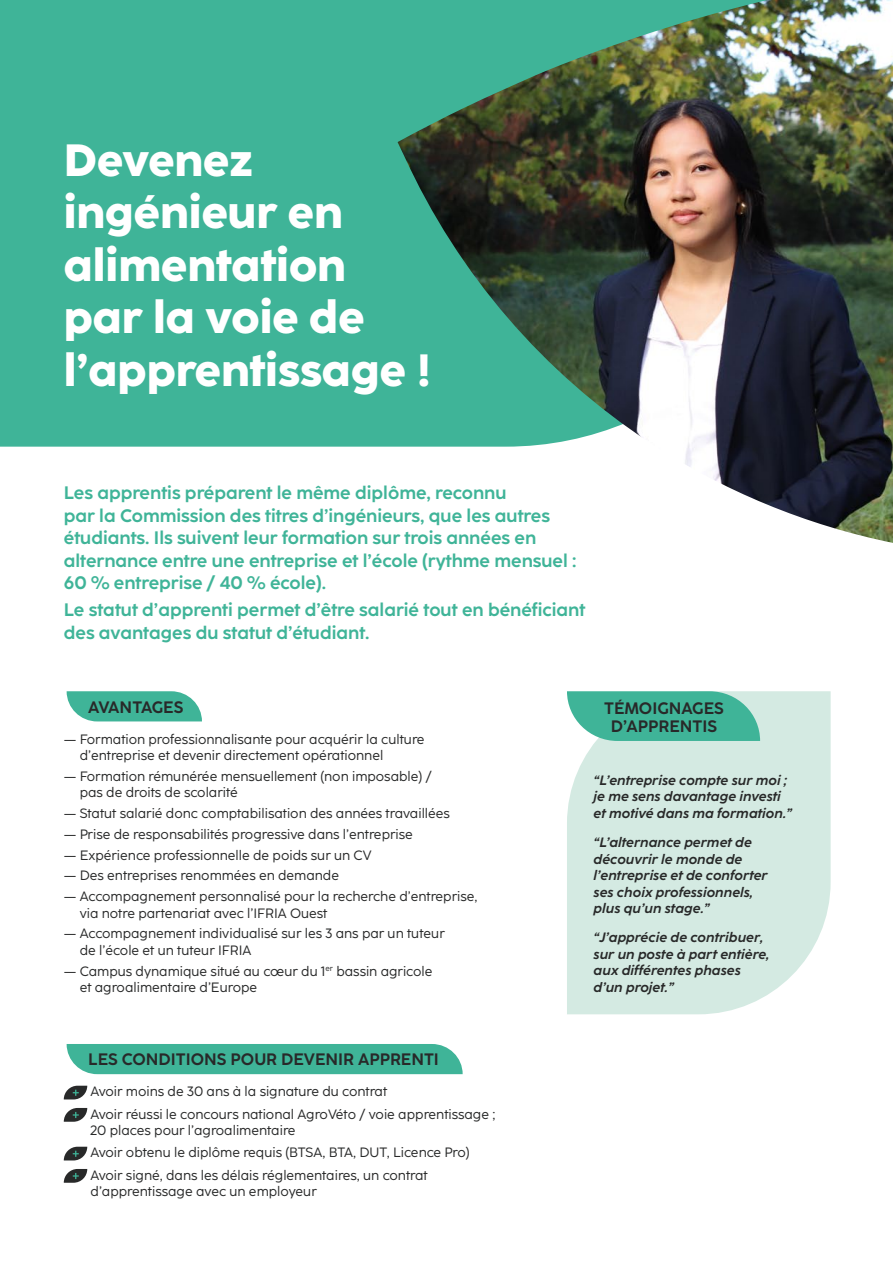
<style>
.page{position:relative;width:893px;height:1263px;background:#fff}
.page>*{position:absolute;margin:0;border:0;box-sizing:border-box;transform-origin:0 0}
.t1{font:800 45px/52.5px "Coco Sharp";color:#fff}
.t2{font:700 18px/22.5px "Coco Sharp";color:#3fb498}
.t3{font:700 16.5px/18px "Coco Sharp";color:#282929;text-align:center}
.t4{font:13.5px/16.5px "Coco Sharp";color:#282929}
.t5{font:italic 700 13.5px/16.5px "Coco Sharp";color:#282929}
</style>
<div class="page">
<svg style="left:67px;top:691px;width:135px;height:30px"></svg>
<div style="left:67px;top:1044px;width:396px;height:30px;background:#3fb498"></div>
<svg style="left:64px;top:1086px;width:23px;height:13px"></svg>
<svg style="left:64px;top:1108px;width:23px;height:14px"></svg>
<svg style="left:64px;top:1147px;width:23px;height:13px"></svg>
<svg style="left:64px;top:1169px;width:23px;height:14px"></svg>
<div style="left:0;top:0;width:398px;height:447px;background:#3fb498"></div>
<img style="left:398px;top:0;width:495px;height:543px">
<div style="left:567px;top:691px;width:264px;height:323px;background:#d4eae2"></div>
<svg style="left:567px;top:691px;width:193px;height:50px"></svg>
<h1 class="t1" style="left:64px;top:134px;width:369px">Devenez ingénieur en alimentation par la voie de l’apprentissage !</h1>
<p class="t2" style="left:64px;top:482px;width:514px">Les apprentis préparent le même diplôme, reconnu<br>par la Commission des titres d’ingénieurs, que les autres étudiants. Ils suivent leur formation sur trois années en alternance entre une entreprise et l’école (rythme mensuel :<br>60 % entreprise / 40 % école).</p>
<h2 class="t2" style="left:64px;top:599px;width:523px">Le statut d’apprenti permet d’être salarié tout en bénéficiant des avantages du statut d’étudiant.</h2>
<p class="t3" style="left:88px;top:698px;width:97px">AVANTAGES</p>
<p class="t4" style="left:80px;top:731px;width:346px;text-indent:-16px">— Formation professionnalisante pour acquérir la culture d’entreprise et devenir directement opérationnel</p>
<p class="t4" style="left:80px;top:768px;width:354px;text-indent:-16px">— Formation rémunérée mensuellement (non imposable) / pas de droits de scolarité</p>
<p class="t4" style="left:64px;top:805px;width:388px">— Statut salarié donc comptabilisation des années travaillées</p>
<p class="t4" style="left:64px;top:826px;width:351px">— Prise de responsabilités progressive dans l’entreprise</p>
<p class="t4" style="left:64px;top:847px;width:309px">— Expérience professionnelle de poids sur un CV</p>
<p class="t4" style="left:64px;top:867px;width:277px">— Des entreprises renommées en demande</p>
<p class="t4" style="left:80px;top:888px;width:399px;text-indent:-16px">— Accompagnement personnalisé pour la recherche d’entreprise, via notre partenariat avec l’IFRIA Ouest</p>
<p class="t4" style="left:80px;top:925px;width:367px;text-indent:-16px">— Accompagnement individualisé sur les 3 ans par un tuteur de l’école et un tuteur IFRIA</p>
<p class="t4" style="left:80px;top:963px;width:354px;text-indent:-16px">— Campus dynamique situé au cœur du 1<sup>er</sup> bassin agricole et agroalimentaire d’Europe</p>
<p class="t3" style="left:88px;top:1051px;width:352px">LES CONDITIONS POUR DEVENIR APPRENTI</p>
<p class="t4" style="left:91px;top:1080px;width:406px;line-height:22.2px">Avoir moins de 30 ans à la signature du contrat<br>Avoir réussi le concours national AgroVéto / voie apprentissage ;</p>
<p class="t4" style="left:91px;top:1119px;width:381px;line-height:22.2px">20 places pour l’agroalimentaire<br>Avoir obtenu le diplôme requis (BTSA, BTA, DUT, Licence Pro)<br>Avoir signé, dans les délais réglementaires, un contrat</p>
<p class="t4" style="left:91px;top:1183px;width:228px">d’apprentissage avec un employeur</p>
<p class="t3" style="left:604px;top:699px;width:121px">TÉMOIGNAGES<br>D’APPRENTIS</p>
<p class="t5" style="left:594px;top:772px;width:200px">“L’entreprise compte sur moi ; je me sens davantage investi et motivé dans ma formation.”</p>
<p class="t5" style="left:594px;top:834px;width:176px">“L’alternance permet de découvrir le monde de l’entreprise et de conforter ses choix professionnels, plus qu’un stage.”</p>
<p class="t5" style="left:594px;top:929px;width:177px">“J’apprécie de contribuer, sur un poste à part entière, aux différentes phases d’un projet.”</p>
</div>
